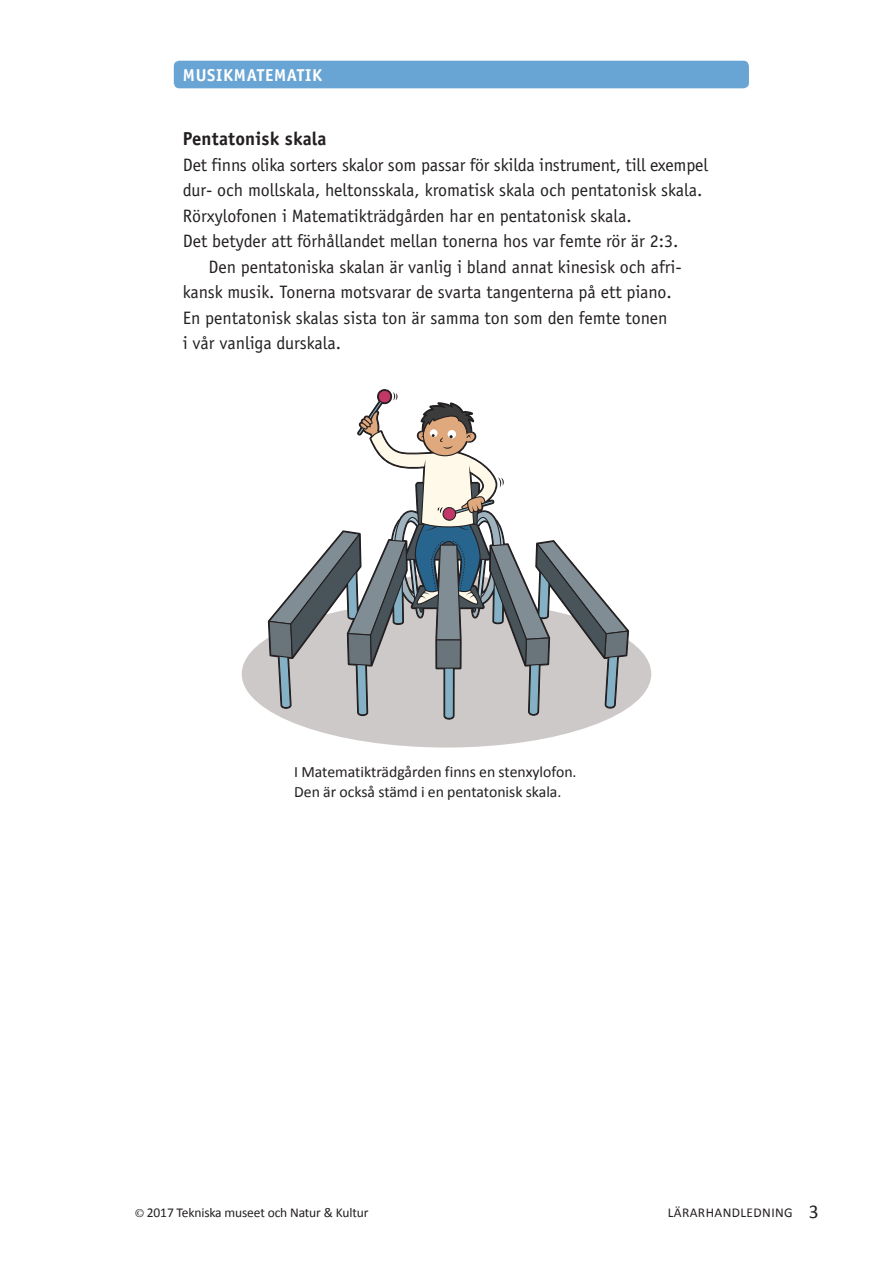
<style>
.page{position:relative;width:893px;height:1263px;background:#fff}
.page>*{position:absolute;margin:0;border:0;box-sizing:border-box;transform-origin:0 0}
.t1{font:19.5px "Calibri";color:#231f20}
.NoK_Text{font:700 18.75px "Officina Sans Std";letter-spacing:.01em;color:#231f20}
.NoK_Text-2{font:18px/25.5px "Officina Sans Std";color:#231f20}
.NoK_Text_indrag{font:18px/25.5px "Officina Sans Std";color:#231f20}
.t2{font:700 17.25px "Officina Sans Std";letter-spacing:.04em;color:#fff}
.NoK_Bildtext{font:15.75px/19.5px "Calibri";color:#231f20}
.t3{font:13.5px "Calibri";letter-spacing:-.01em;color:#231f20}
.t4{font:13.5px "Calibri";letter-spacing:.03em;color:#231f20}
.s1{font-family:"Sabon LT Std";font-size:11.25px}
</style>
<div class="page">
<div style="left:174px;top:61px;width:575px;height:27px;background:#68a4d4;border-radius:6px"></div>
<svg style="left:242px;top:621px;width:409px;height:126px;fill:#cdc9c8"></svg>
<svg style="left:269px;top:389px;width:359px;height:330px"></svg>
<p class="t2" style="left:183px;top:64px;width:141px">MUSIKMATEMATIK</p>
<p class="NoK_Text" style="left:183px;top:127px;width:145px">Pentatonisk skala</p>
<p class="NoK_Text-2" style="left:183px;top:152px;width:527px">Det finns olika sorters skalor som passar för skilda instrument, till exempel dur- och mollskala, heltonsskala, kromatisk skala och pentatonisk skala.<br>Rörxylofonen i Matematikträdgården har en pentatonisk skala.<br>Det betyder att förhållandet mellan tonerna hos var femte rör är 2:3.</p>
<p class="NoK_Text_indrag" style="left:183px;top:254px;width:500px;text-indent:26px">Den pentatoniska skalan är vanlig i bland annat kinesisk och afri&shy;kansk musik. Tonerna motsvarar de svarta tangenterna på ett piano.<br>En pentatonisk skalas sista ton är samma ton som den femte tonen<br>i vår vanliga durskala.</p>
<p class="NoK_Bildtext" style="left:294px;top:762px;width:284px">I Matematikträdgården finns en stenxylofon.<br>Den är också stämd i en pentatonisk skala.</p>
<p class="t3" style="left:135px;top:1204px;width:235px"><span class="s1">©</span> 2017 Tekniska museet och Natur &amp; Kultur</p>
<p class="t4" style="left:668px;top:1204px;width:127px">LÄRARHANDLEDNING</p>
<p class="t1" style="left:809px;top:1199px;width:11px">3</p>
</div>
